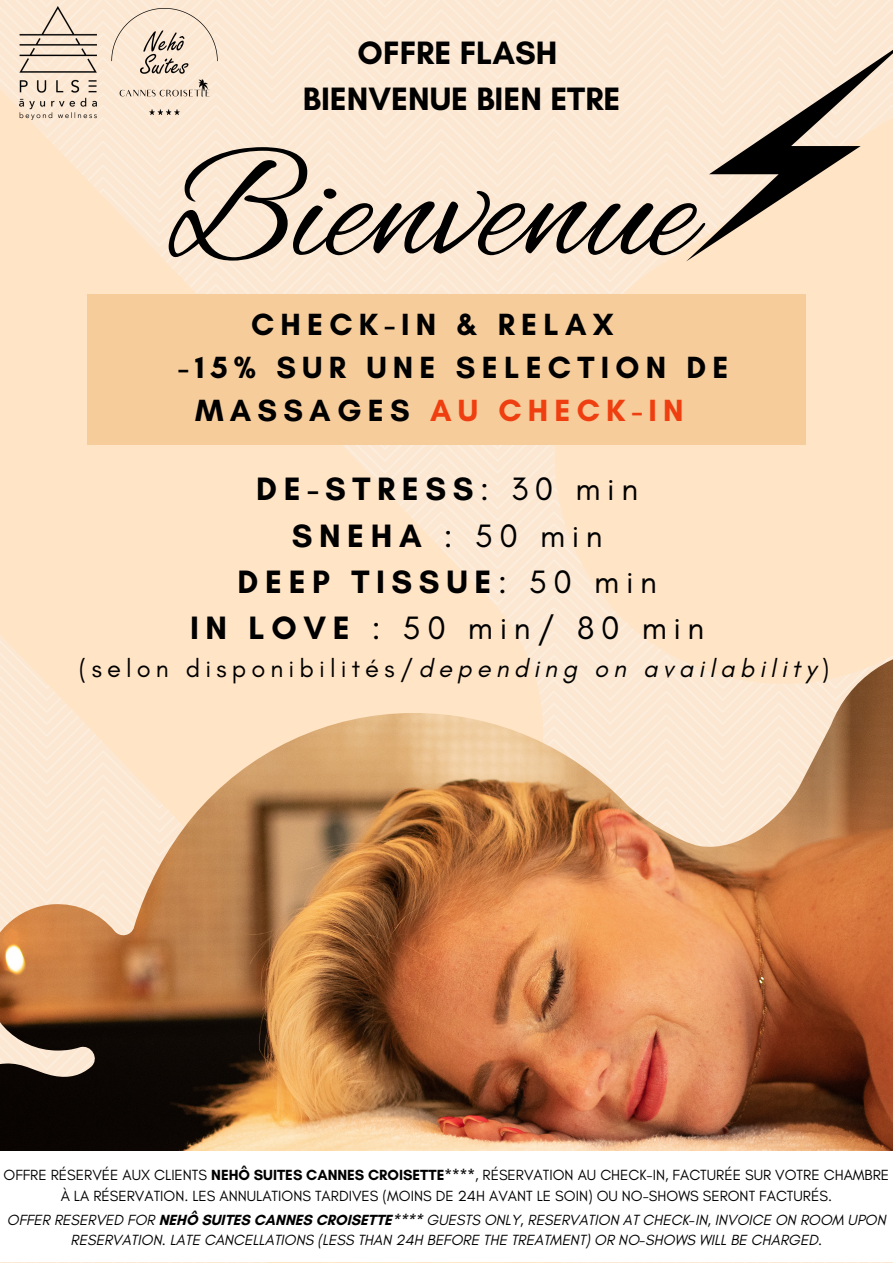
<style>
.page{position:relative;width:893px;height:1264px;background:#fff}
.page>*{position:absolute;margin:0;border:0;box-sizing:border-box;transform-origin:0 0}
.t1{font:158.1px "Alex Brush";color:#000}
.t2{font:700 33px "Glacial Indifference";letter-spacing:.2em;color:#000}
.t3{font:33px "Glacial Indifference";letter-spacing:.2em;color:#000}
.t4{font:700 33px "Glacial Indifference";color:#000}
.t5{font:700 31.2px/42.8px "Glacial Indifference";letter-spacing:.2em;color:#000}
.t6{font:italic 25.5px "Glacial Indifference";letter-spacing:.2em;color:#000}
.t7{font:15px/20.2px "Glacial Indifference";color:#000;text-align:center}
.t8{font:italic 15px/20.2px "Glacial Indifference";color:#000;text-align:center}
.s1{color:#ef3e0f}
.s2{font-weight:400}
.s3{font-weight:700}
.s4{font-style:normal}
.s5{font-weight:700;font-style:normal}
</style>
<div class="page">
<img style="left:0;top:0;width:892px;height:89px">
<svg style="left:557px;top:89px;width:335px;height:558px;background:#fee5c9"></svg>
<svg style="left:0;top:64px;width:557px;height:583px;background:#fde6cd"></svg>
<img style="left:0;top:647px;width:892px;height:504px">
<div style="left:87px;top:294px;width:718px;height:150px;background:#f6cc9b"></div>
<img style="left:20px;top:7px;width:76px;height:112px">
<img style="left:106px;top:8px;width:114px;height:113px">
<svg style="left:686px;top:40px;width:206px;height:221px;background:#d6c3af"></svg>
<p class="t4" style="left:357px;top:32px;width:201px">OFFRE FLASH</p>
<p class="t4" style="left:303px;top:78px;width:319px">BIENVENUE BIEN ETRE</p>
<p class="t1" style="left:166px;top:123px;width:531px">Bienvenue</p>
<p class="t5" style="left:251px;top:303px;width:364px">CHECK-IN &amp; RELAX</p>
<p class="t5" style="left:195px;top:346px;width:535px;text-indent:-17px">-15% SUR UNE SELECTION DE<br>MASSAGES <span class="s1">AU CHECK-IN</span></p>
<p class="t2" style="left:256px;top:469px;width:383px">DE-STRESS<span class="s2">: 30 min</span></p>
<p class="t3" style="left:292px;top:515px;width:312px"><span class="s3">SNEHA</span> : 50 min</p>
<p class="t2" style="left:237px;top:561px;width:421px">DEEP TISSUE<span class="s2">: 50 min</span></p>
<p class="t3" style="left:190px;top:607px;width:515px"><span class="s3">IN LOVE</span> : 50 min/ 80 min</p>
<p class="t6" style="left:79px;top:652px;width:752px"><span class="s4">(selon disponibilités/</span>depending on availability<span class="s4">)</span></p>
<p class="t7" style="left:4px;top:1164px;width:887px">OFFRE RÉSERVÉE AUX CLIENTS <span class="s3">NEHÔ SUITES CANNES CROISETTE****</span>, RÉSERVATION AU CHECK-IN, FACTURÉE SUR VOTRE CHAMBRE<br>À LA RÉSERVATION. LES ANNULATIONS TARDIVES (MOINS DE 24H AVANT LE SOIN) OU NO-SHOWS SERONT FACTURÉS.</p>
<p class="t8" style="left:7px;top:1209px;width:880px">OFFER RESERVED FOR <span class="s5">NEHÔ SUITES CANNES CROISETTE****</span> GUESTS ONLY, RESERVATION AT CHECK-IN, INVOICE ON ROOM UPON<br>RESERVATION. LATE CANCELLATIONS (LESS THAN 24H BEFORE THE TREATMENT) OR NO-SHOWS WILL BE CHARGED.</p>
</div>
